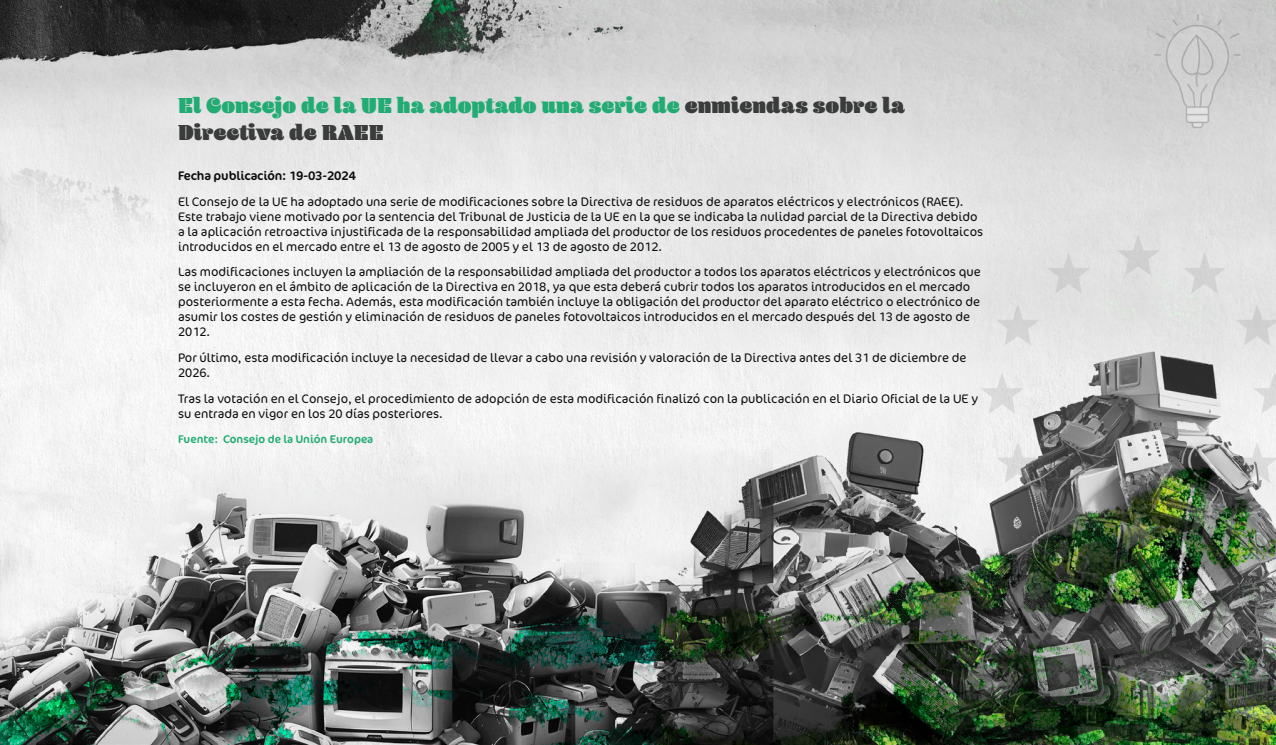
<style>
.page{position:relative;width:1276px;height:745px;background:#fff}
.page>*{position:absolute;margin:0;border:0;box-sizing:border-box;transform-origin:0 0}
.t1{font:900 22.5px/27px "Blenny";color:#23ab74}
.t2{font:300 12.5px/15px "Cocon Pro";color:#0b0c0c}
.t3{font:12.5px "Cocon Pro";letter-spacing:-.01em;color:#0c0c0c}
.t4{font:11.25px "Cocon Pro";color:#23ab74}
.s1{color:#3a3c3b}
</style>
<div class="page">
<img style="left:0;top:0;width:1276px;height:744px">
<h1 class="t1" style="left:178px;top:92px;width:728px">El Consejo de la UE ha adoptado una serie de <span class="s1">enmiendas sobre la<br>Directiva de RAEE</span></h1>
<p class="t3" style="left:178px;top:167px;width:180px">Fecha publicación: 19-03-2024</p>
<p class="t2" style="left:178px;top:193px;width:807px">El Consejo de la UE ha adoptado una serie de modificaciones sobre la Directiva de residuos de aparatos eléctricos y electrónicos (RAEE).<br>Este trabajo viene motivado por la sentencia del Tribunal de Justicia de la UE en la que se indicaba la nulidad parcial de la Directiva debido a la aplicación retroactiva injustificada de la responsabilidad ampliada del productor de los residuos procedentes de paneles fotovoltaicos introducidos en el mercado entre el 13 de agosto de 2005 y el 13 de agosto de 2012.</p>
<p class="t2" style="left:178px;top:264px;width:804px">Las modificaciones incluyen la ampliación de la responsabilidad ampliada del productor a todos los aparatos eléctricos y electrónicos que se incluyeron en el ámbito de aplicación de la Directiva en 2018, ya que esta deberá cubrir todos los aparatos introducidos en el mercado posteriormente a esta fecha. Además, esta modificación también incluye la obligación del productor del aparato eléctrico o electrónico de asumir los costes de gestión y eliminación de residuos de paneles fotovoltaicos introducidos en el mercado después del 13 de agosto de 2012.</p>
<p class="t2" style="left:178px;top:350px;width:790px">Por último, esta modificación incluye la necesidad de llevar a cabo una revisión y valoración de la Directiva antes del 31 de diciembre de<br>2026.</p>
<p class="t2" style="left:178px;top:390px;width:801px">Tras la votación en el Consejo, el procedimiento de adopción de esta modificación finalizó con la publicación en el Diario Oficial de la UE y su entrada en vigor en los 20 días posteriores.</p>
<p class="t4" style="left:178px;top:432px;width:197px">Fuente: Consejo de la Unión Europea</p>
</div>
